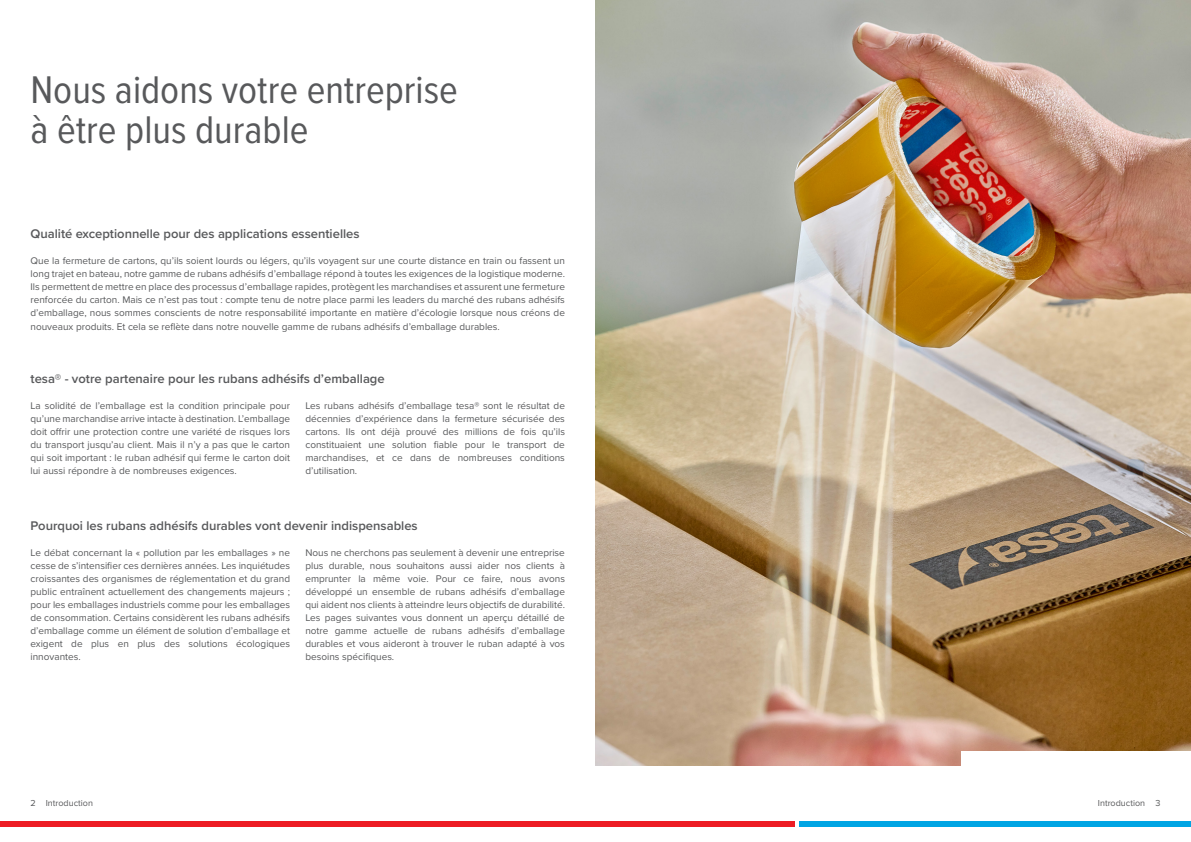
<style>
.page{position:relative;width:1191px;height:842px;background:#fff}
.page>*{position:absolute;margin:0;border:0;box-sizing:border-box;transform-origin:0 0}
.t1{font:40px/40px "Proxima Nova Cond";color:#58595b}
.t2{font:600 13px "Proxima Nova";color:#58595b}
.t3{font:10px/13px "Proxima Nova";color:#58595b;text-align:justify}
.t4{font:9px "Proxima Nova";color:#58595b}
</style>
<div class="page">
<img style="left:595px;top:0;width:596px;height:766px">
<div style="left:961px;top:752px;width:230px;height:15px;background:#fff"></div>
<div style="left:0;top:822px;width:794px;height:5px;background:#ed1d24"></div>
<div style="left:799px;top:822px;width:392px;height:5px;background:#00a5e4"></div>
<h1 class="t1" style="left:30px;top:68px;width:429px">Nous aidons votre entreprise à être plus durable</h1>
<h2 class="t2" style="left:31px;top:224px;width:331px">Qualité exceptionnelle pour des applications essentielles</h2>
<p class="t3" style="left:31px;top:254px;width:536px">Que la fermeture de cartons, qu’ils soient lourds ou légers, qu’ils voyagent sur une courte distance en train ou fassent un long trajet en bateau, notre gamme de rubans adhésifs d’emballage répond à toutes les exigences de la logistique moderne.<br>Ils permettent de mettre en place des processus d’emballage rapides, protègent les marchandises et assurent une fermeture renforcée du carton. Mais ce n’est pas tout : compte tenu de notre place parmi les leaders du marché des rubans adhésifs d’emballage, nous sommes conscients de notre responsabilité importante en matière d’écologie lorsque nous créons de nouveaux produits. Et cela se reflète dans notre nouvelle gamme de rubans adhésifs d’emballage durables.</p>
<h2 class="t2" style="left:31px;top:369px;width:356px">tesa® - votre partenaire pour les rubans adhésifs d’emballage</h2>
<p class="t3" style="left:31px;top:399px;width:261px">La solidité de l’emballage est la condition principale pour qu’une marchandise arrive intacte à destination. L’emballage doit offrir une protection contre une variété de risques lors du transport jusqu’au client. Mais il n’y a pas que le carton qui soit important : le ruban adhésif qui ferme le carton doit lui aussi répondre à de nombreuses exigences.</p>
<p class="t3" style="left:305px;top:399px;width:261px">Les rubans adhésifs d’emballage tesa® sont le résultat de décennies d’expérience dans la fermeture sécurisée des cartons. Ils ont déjà prouvé des millions de fois qu’ils constituaient une solution fiable pour le transport de marchandises, et ce dans de nombreuses conditions d’utilisation.</p>
<h2 class="t2" style="left:31px;top:516px;width:389px">Pourquoi les rubans adhésifs durables vont devenir indispensables</h2>
<p class="t3" style="left:31px;top:546px;width:261px">Le débat concernant la « pollution par les emballages » ne cesse de s’intensifier ces dernières années. Les inquiétudes croissantes des organismes de réglementation et du grand public entraînent actuellement des changements majeurs ; pour les emballages industriels comme pour les emballages de consommation. Certains considèrent les rubans adhésifs d’emballage comme un élément de solution d’emballage et exigent de plus en plus des solutions écologiques innovantes.</p>
<p class="t3" style="left:305px;top:546px;width:261px">Nous ne cherchons pas seulement à devenir une entreprise plus durable, nous souhaitons aussi aider nos clients à emprunter la même voie. Pour ce faire, nous avons développé un ensemble de rubans adhésifs d’emballage qui aident nos clients à atteindre leurs objectifs de durabilité.<br>Les pages suivantes vous donnent un aperçu détaillé de notre gamme actuelle de rubans adhésifs d’emballage durables et vous aideront à trouver le ruban adapté à vos besoins spécifiques.</p>
<p class="t4" style="left:31px;top:796px;width:64px">2 Introduction</p>
<p class="t4" style="left:1098px;top:796px;width:64px">Introduction 3</p>
</div>
